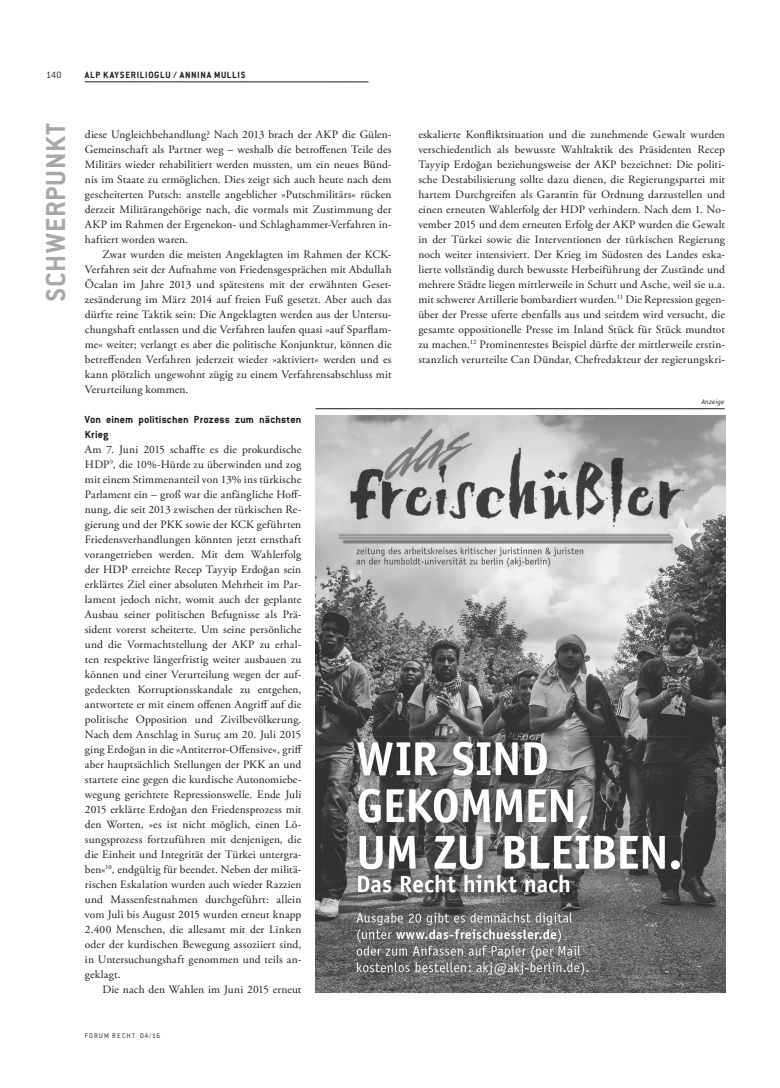
<style>
.page{position:relative;width:780px;height:1088px;background:#fff}
.page>*{position:absolute;margin:0;border:0;box-sizing:border-box;transform-origin:0 0}
.t1{font:700 30px "Conduit ITC";letter-spacing:.025em;color:#a7a8a8}
.t2{font:11.25px/15px "Adobe Garamond Pro";letter-spacing:.015em;color:#1c1c1b;text-align:justify}
.t3{font:700 11.25px/15px "Conduit ITC";letter-spacing:.01em;color:#1c1c1b}
.t4{font:700 10px "Conduit ITC";letter-spacing:.07em;color:#1c1c1b}
.t5{font:300 10px "Conduit ITC";color:#1c1c1b}
.t6{font:300 7.5px "Conduit ITC";letter-spacing:.155em;color:#1c1c1b}
.t7{font:italic 300 7.5px "Conduit ITC";letter-spacing:.02em;color:#1c1c1b}
</style>
<div class="page">
<hr style="left:85px;top:81px;width:283px;height:1px;background:#1c1c1b">
<img style="left:315px;top:416px;width:410px;height:577px">
<hr style="left:315px;top:408px;width:409px;height:1px;background:#1c1c1b">
<p class="t5" style="left:46px;top:69px;width:17px">140</p>
<p class="t4" style="left:85px;top:69px;width:162px">ALP KAYSERILIOGLU / ANNINA MULLIS</p>
<h1 class="t1" style="left:38px;top:302px;width:180px;rotate:-90deg">SCHWERPUNKT</h1>
<p class="t2" style="left:85px;top:127px;width:308px">diese Ungleichbehandlung? Nach 2013 brach der AKP die Gülen-Gemeinschaft als Partner weg – weshalb die betroffenen Teile des Militärs wieder rehabilitiert werden mussten, um ein neues Bünd&shy;nis im Staate zu ermöglichen. Dies zeigt sich auch heute nach dem gescheiterten Putsch: anstelle angeblicher »Putschmilitärs« rücken derzeit Militärangehörige nach, die vormals mit Zustimmung der AKP im Rahmen der Ergenekon- und Schlaghammer-Verfahren in&shy;haftiert worden waren.</p>
<p class="t2" style="left:85px;top:247px;width:308px;text-indent:18px">Zwar wurden die meisten Angeklagten im Rahmen der KCK-Verfahren seit der Aufnahme von Friedensgesprächen mit Abdullah Öcalan im Jahre 2013 und spätestens mit der erwähnten Geset&shy;zesänderung im März 2014 auf freien Fuß gesetzt. Aber auch das dürfte reine Taktik sein: Die Angeklagten werden aus der Untersu&shy;chungshaft entlassen und die Verfahren laufen quasi »auf Sparflam&shy;me« weiter; verlangt es aber die politische Konjunktur, können die betreffenden Verfahren jederzeit wieder »aktiviert« werden und es kann plötzlich ungewohnt zügig zu einem Verfahrensabschluss mit Verurteilung kommen.</p>
<p class="t3" style="left:85px;top:411px;width:218px">Von einem politischen Prozess zum nächsten<br>Krieg</p>
<p class="t2" style="left:85px;top:442px;width:219px">Am 7. Juni 2015 schaffte es die prokurdische HDP<sup>9</sup>, die 10%-Hürde zu überwinden und zog mit einem Stimmenanteil von 13% ins türkische Parlament ein – groß war die anfängliche Hoff&shy;nung, die seit 2013 zwischen der türkischen Re&shy;gierung und der PKK sowie der KCK geführten Friedensverhandlungen könnten jetzt ernsthaft vorangetrieben werden. Mit dem Wahlerfolg der HDP erreichte Recep Tayyip Erdoğan sein erklärtes Ziel einer absoluten Mehrheit im Par&shy;lament jedoch nicht, womit auch der geplante Ausbau seiner politischen Befugnisse als Prä&shy;sident vorerst scheiterte. Um seine persönliche und die Vormachtstellung der AKP zu erhal&shy;ten respektive längerfristig weiter ausbauen zu können und einer Verurteilung wegen der auf&shy;gedeckten Korruptionsskandale zu entgehen, antwortete er mit einem offenen Angriff auf die politische Opposition und Zivilbevölkerung.<br>Nach dem Anschlag in Suruç am 20. Juli 2015 ging Erdoğan in die »Antiterror-Offensive«, griff aber hauptsächlich Stellungen der PKK an und startete eine gegen die kurdische Autonomiebe&shy;wegung gerichtete Repressionswelle. Ende Juli 2015 erklärte Erdoğan den Friedensprozess mit den Worten, »es ist nicht möglich, einen Lö&shy;sungsprozess fortzuführen mit denjenigen, die die Einheit und Integrität der Türkei untergra&shy;ben«<sup>10</sup>, endgültig für beendet. Neben der militä&shy;rischen Eskalation wurden auch wieder Razzien und Massenfestnahmen durchgeführt: allein vom Juli bis August 2015 wurden erneut knapp 2.400 Menschen, die allesamt mit der Linken oder der kurdischen Bewegung assoziiert sind, in Untersuchungshaft genommen und teils an&shy;geklagt.</p>
<p class="t2" style="left:103px;top:982px;width:200px">Die nach den Wahlen im Juni 2015 erneut</p>
<p class="t6" style="left:85px;top:1031px;width:77px">FORUM RECHT 04/16</p>
<p class="t2" style="left:418px;top:127px;width:308px">eskalierte Konfliktsituation und die zunehmende Gewalt wurden verschiedentlich als bewusste Wahltaktik des Präsidenten Recep Tayyip Erdoğan beziehungsweise der AKP bezeichnet: Die politi&shy;sche Destabilisierung sollte dazu dienen, die Regierungspartei mit hartem Durchgreifen als Garantin für Ordnung darzustellen und einen erneuten Wahlerfolg der HDP verhindern. Nach dem 1. No&shy;vember 2015 und dem erneuten Erfolg der AKP wurden die Gewalt in der Türkei sowie die Interventionen der türkischen Regierung noch weiter intensiviert. Der Krieg im Südosten des Landes eska&shy;lierte vollständig durch bewusste Herbeiführung der Zustände und mehrere Städte liegen mittlerweile in Schutt und Asche, weil sie u.a. mit schwerer Artillerie bombardiert wurden.<sup>11</sup> Die Repression gegen&shy;über der Presse uferte ebenfalls aus und seitdem wird versucht, die gesamte oppositionelle Presse im Inland Stück für Stück mundtot zu machen.<sup>12</sup> Prominentestes Beispiel dürfte der mittlerweile erstin&shy;stanzlich verurteilte Can Dündar, Chefredakteur der regierungskri-</p>
<p class="t7" style="left:701px;top:397px;width:24px">Anzeige</p>
</div>
